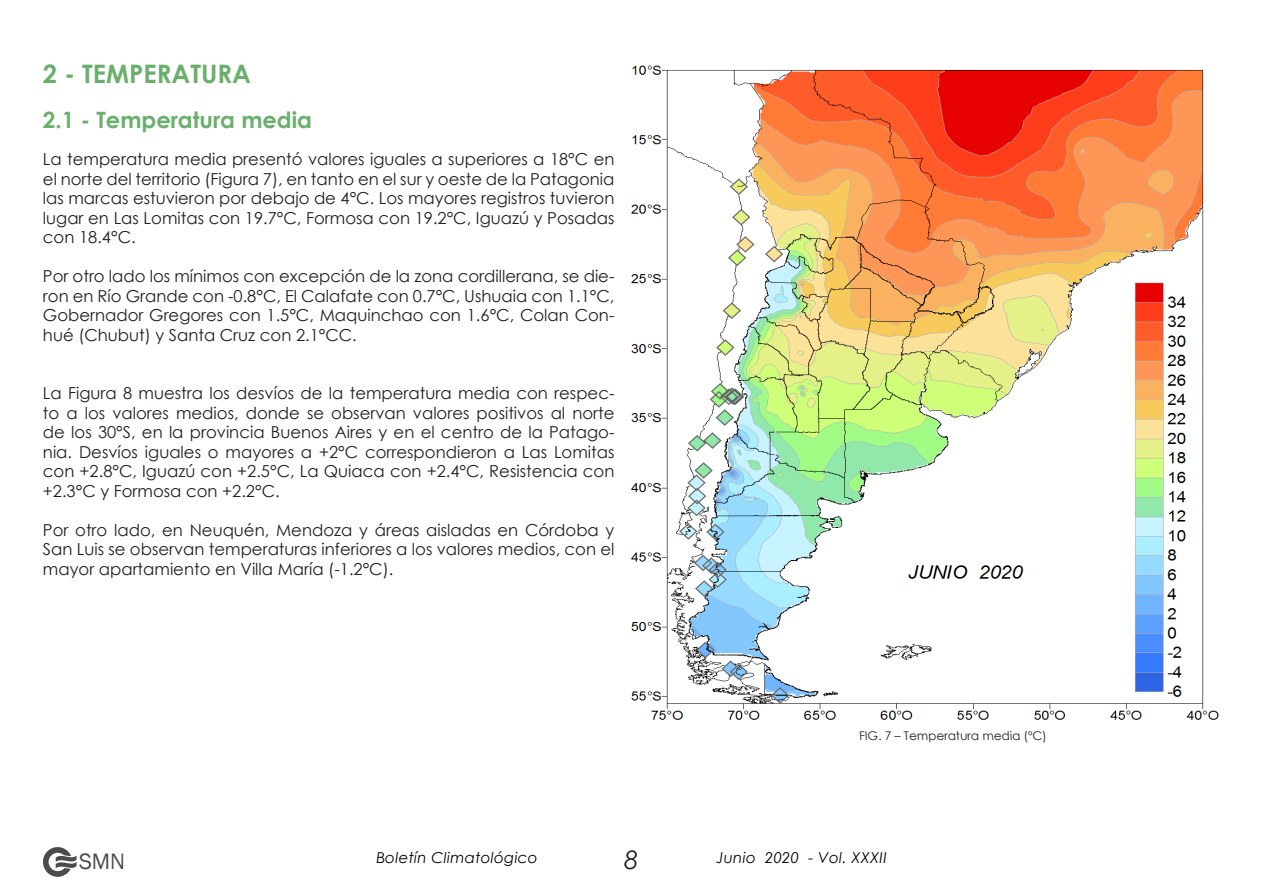
<style>
.page{position:relative;width:1263px;height:893px;background:#fff}
.page>*{position:absolute;margin:0;border:0;box-sizing:border-box;transform-origin:0 0}
.t1{font:700 25.5px "Century Gothic";color:#6ab06c}
.t2{font:italic 25.5px "Century Gothic";color:#231f20}
.t3{font:22.95px "Franklin Gothic";color:#4c4b4b}
.t4{font:700 22.5px "Century Gothic";color:#6ab06c}
.t5{font:16.5px/19.5px "Century Gothic";color:#231f20;text-align:justify}
.t6{font:italic 15px "Century Gothic";letter-spacing:.02em;color:#040503}
.t7{font:12px "Century Gothic";color:#231f20}
</style>
<div class="page">
<svg style="left:43px;top:847px;width:34px;height:30px"></svg>
<img style="left:631px;top:65px;width:587px;height:655px">
<p class="t1" style="left:43px;top:54px;width:210px">2 - TEMPERATURA</p>
<p class="t4" style="left:43px;top:103px;width:271px">2.1 - Temperatura media</p>
<p class="t5" style="left:43px;top:149px;width:573px">La temperatura media presentó valores iguales a superiores a 18°C en el norte del territorio (Figura 7), en tanto en el sur y oeste de la Patagonia las marcas estuvieron por debajo de 4°C. Los mayores registros tuvieron lugar en Las Lomitas con 19.7°C, Formosa con 19.2°C, Iguazú y Posadas con 18.4°C.</p>
<p class="t5" style="left:43px;top:266px;width:573px">Por otro lado los mínimos con excepción de la zona cordillerana, se die&shy;ron en Río Grande con -0.8°C, El Calafate con 0.7°C, Ushuaia con 1.1°C, Gobernador Gregores con 1.5°C, Maquinchao con 1.6°C, Colan Con&shy;hué (Chubut) y Santa Cruz con 2.1°CC.</p>
<p class="t5" style="left:43px;top:383px;width:573px">La Figura 8 muestra los desvíos de la temperatura media con respec&shy;to a los valores medios, donde se observan valores positivos al norte de los 30°S, en la provincia Buenos Aires y en el centro de la Patago&shy;nia. Desvíos iguales o mayores a +2°C correspondieron a Las Lomitas con +2.8°C, Iguazú con +2.5°C, La Quiaca con +2.4°C, Resistencia con +2.3°C y Formosa con +2.2°C.</p>
<p class="t5" style="left:43px;top:520px;width:573px">Por otro lado, en Neuquén, Mendoza y áreas aisladas en Córdoba y San Luis se observan temperaturas inferiores a los valores medios, con el mayor apartamiento en Villa María (-1.2°C).</p>
<p class="t7" style="left:859px;top:727px;width:190px">FIG. 7 – Temperatura media (ºC)</p>
<h1 class="t2" style="left:624px;top:842px;width:16px">8</h1>
<h2 class="t3" style="left:79px;top:848px;width:48px">SMN</h2>
<p class="t6" style="left:376px;top:847px;width:163px">Boletín Climatológico</p>
<p class="t6" style="left:716px;top:847px;width:172px">Junio 2020 - Vol. XXXII</p>
</div>
